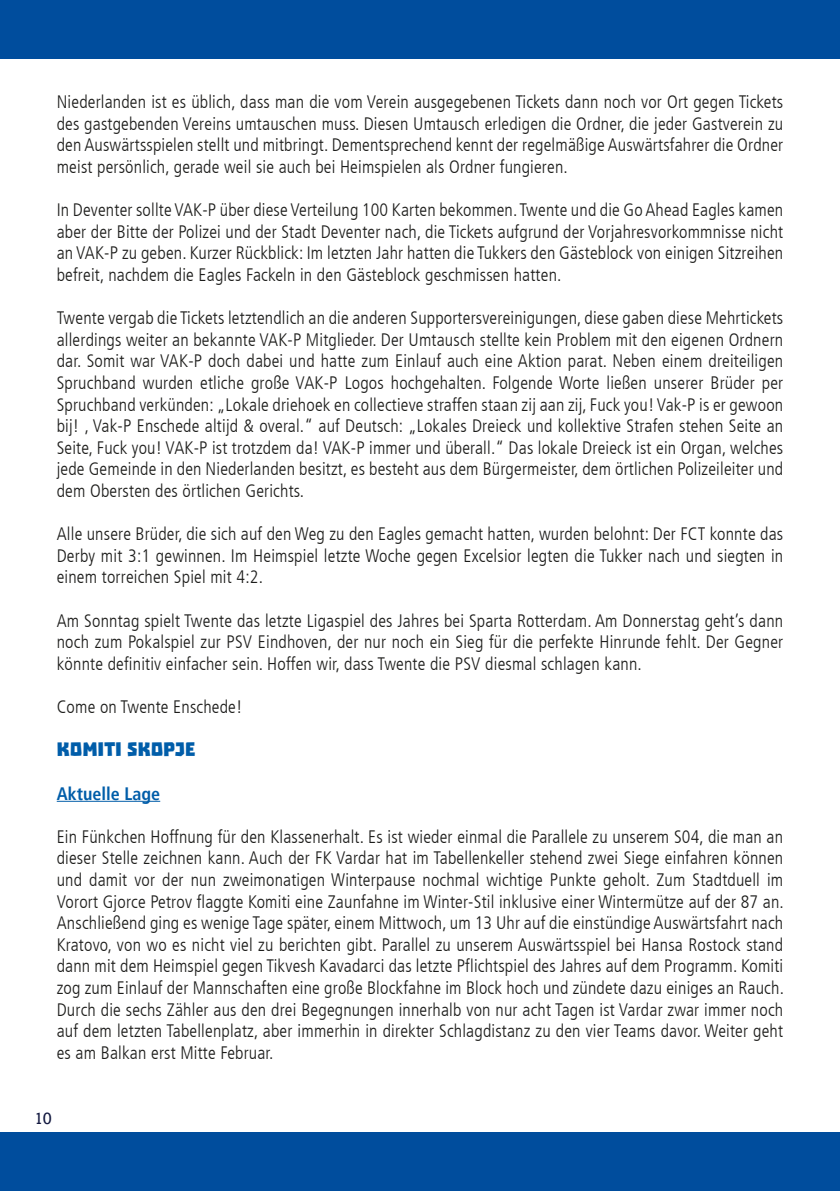
<style>
.page{position:relative;width:840px;height:1191px;background:#fff}
.page>*{position:absolute;margin:0;border:0;box-sizing:border-box;transform-origin:0 0}
._01_Fliestext{font:22px "Troika";color:#005da9}
._01_Fliestext-2{font:300 condensed 18px/21.6px "Frutiger LT";letter-spacing:.01em;color:#1d1d1b;text-align:justify}
._03_Subheadline_Rubriken{font:700 condensed 18px "Frutiger LT";color:#005da9}
.t1{font:16px "Steinem";color:#131940}
</style>
<div class="page">
<hr style="left:57px;top:801px;width:103px;height:1px;background:#005da9">
<div style="left:0;top:1132px;width:839px;height:59px;background:#004d9d"></div>
<hr style="left:839px;top:0;width:1px;height:58px;background:#004d9d">
<hr style="left:839px;top:1132px;width:1px;height:59px;background:#004d9d">
<div style="left:0;top:0;width:839px;height:58px;background:#004d9d"></div>
<p class="_01_Fliestext-2" style="left:57px;top:91px;width:727px">Niederlanden ist es üblich, dass man die vom Verein ausgegebenen Tickets dann noch vor Ort gegen Tickets des gastgebenden Vereins umtauschen muss. Diesen Umtausch erledigen die Ordner, die jeder Gastverein zu den Auswärtsspielen stellt und mitbringt. Dementsprechend kennt der regelmäßige Auswärtsfahrer die Ordner meist persönlich, gerade weil sie auch bei Heimspielen als Ordner fungieren.</p>
<p class="_01_Fliestext-2" style="left:57px;top:199px;width:727px">In Deventer sollte VAK-P über diese Verteilung 100 Karten bekommen. Twente und die Go Ahead Eagles kamen aber der Bitte der Polizei und der Stadt Deventer nach, die Tickets aufgrund der Vorjahresvorkommnisse nicht an VAK-P zu geben. Kurzer Rückblick: Im letzten Jahr hatten die Tukkers den Gästeblock von einigen Sitzreihen befreit, nachdem die Eagles Fackeln in den Gästeblock geschmissen hatten.</p>
<p class="_01_Fliestext-2" style="left:57px;top:307px;width:727px">Twente vergab die Tickets letztendlich an die anderen Supportersvereinigungen, diese gaben diese Mehrtickets allerdings weiter an bekannte VAK-P Mitglieder. Der Umtausch stellte kein Problem mit den eigenen Ordnern dar. Somit war VAK-P doch dabei und hatte zum Einlauf auch eine Aktion parat. Neben einem dreiteiligen Spruchband wurden etliche große VAK-P Logos hochgehalten. Folgende Worte ließen unserer Brüder per Spruchband verkünden: „Lokale driehoek en collectieve straffen staan zij aan zij, Fuck you! Vak-P is er gewoon bij! , Vak-P Enschede altijd &amp; overal.“ auf Deutsch: „Lokales Dreieck und kollektive Strafen stehen Seite an Seite, Fuck you! VAK-P ist trotzdem da! VAK-P immer und überall.“ Das lokale Dreieck ist ein Organ, welches jede Gemeinde in den Niederlanden besitzt, es besteht aus dem Bürgermeister, dem örtlichen Polizeileiter und dem Obersten des örtlichen Gerichts.</p>
<p class="_01_Fliestext-2" style="left:57px;top:523px;width:727px">Alle unsere Brüder, die sich auf den Weg zu den Eagles gemacht hatten, wurden belohnt: Der FCT konnte das Derby mit 3:1 gewinnen. Im Heimspiel letzte Woche gegen Excelsior legten die Tukker nach und siegten in einem torreichen Spiel mit 4:2.</p>
<p class="_01_Fliestext-2" style="left:57px;top:610px;width:727px">Am Sonntag spielt Twente das letzte Ligaspiel des Jahres bei Sparta Rotterdam. Am Donnerstag geht’s dann noch zum Pokalspiel zur PSV Eindhoven, der nur noch ein Sieg für die perfekte Hinrunde fehlt. Der Gegner könnte definitiv einfacher sein. Hoffen wir, dass Twente die PSV diesmal schlagen kann.</p>
<p class="_01_Fliestext-2" style="left:57px;top:696px;width:187px">Come on Twente Enschede!</p>
<p class="_01_Fliestext" style="left:57px;top:737px;width:140px">KOMITI SKOPJE</p>
<p class="_03_Subheadline_Rubriken" style="left:57px;top:782px;width:105px">Aktuelle Lage</p>
<p class="_01_Fliestext-2" style="left:57px;top:826px;width:728px">Ein Fünkchen Hoffnung für den Klassenerhalt. Es ist wieder einmal die Parallele zu unserem S04, die man an dieser Stelle zeichnen kann. Auch der FK Vardar hat im Tabellenkeller stehend zwei Siege einfahren können und damit vor der nun zweimonatigen Winterpause nochmal wichtige Punkte geholt. Zum Stadtduell im Vorort Gjorce Petrov flaggte Komiti eine Zaunfahne im Winter-Stil inklusive einer Wintermütze auf der 87 an.<br>Anschließend ging es wenige Tage später, einem Mittwoch, um 13 Uhr auf die einstündige Auswärtsfahrt nach Kratovo, von wo es nicht viel zu berichten gibt. Parallel zu unserem Auswärtsspiel bei Hansa Rostock stand dann mit dem Heimspiel gegen Tikvesh Kavadarci das letzte Pflichtspiel des Jahres auf dem Programm. Komiti zog zum Einlauf der Mannschaften eine große Blockfahne im Block hoch und zündete dazu einiges an Rauch.<br>Durch die sechs Zähler aus den drei Begegnungen innerhalb von nur acht Tagen ist Vardar zwar immer noch auf dem letzten Tabellenplatz, aber immerhin in direkter Schlagdistanz zu den vier Teams davor. Weiter geht es am Balkan erst Mitte Februar.</p>
<p class="t1" style="left:34px;top:1109px;width:19px">10</p>
</div>
